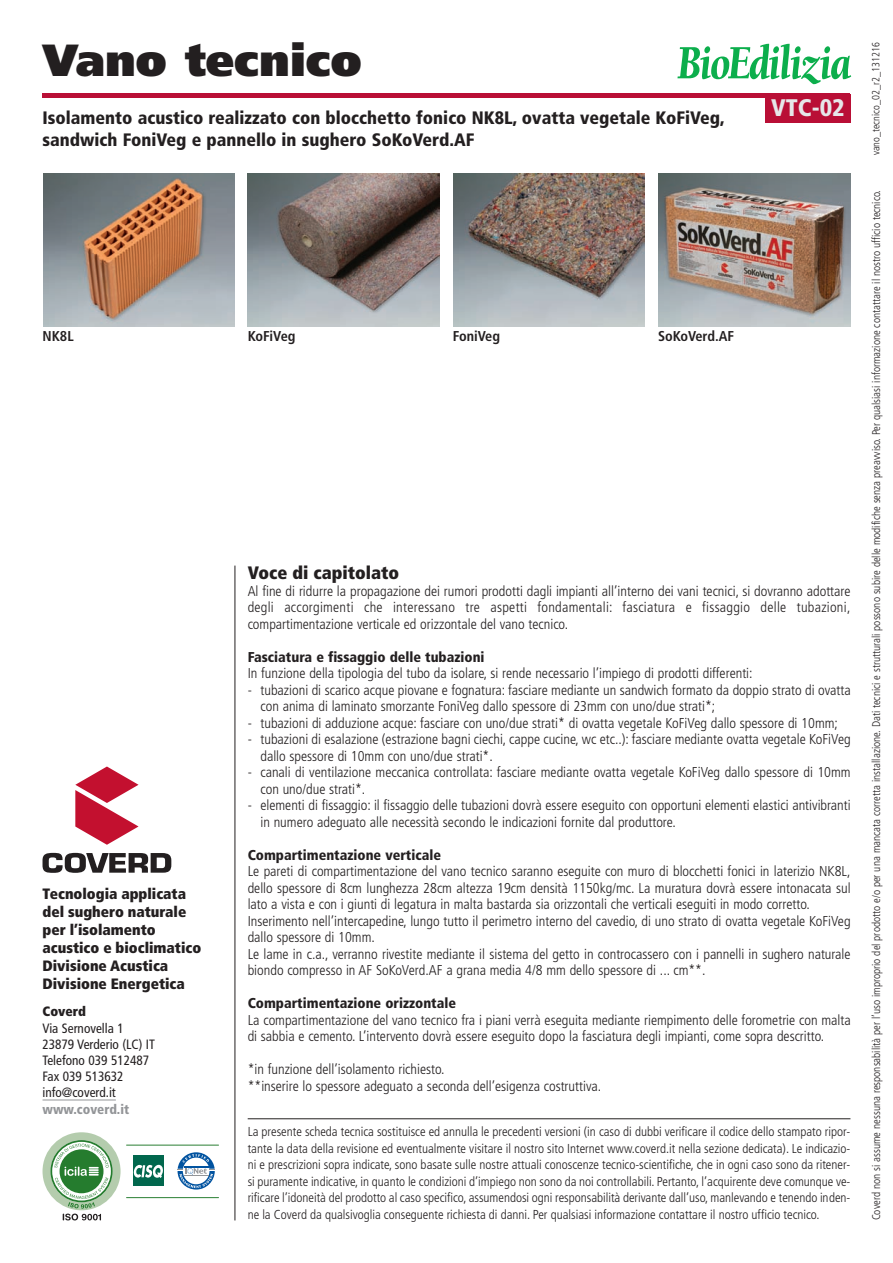
<style>
.page{position:relative;width:893px;height:1263px;background:#fff}
.page>*{position:absolute;margin:0;border:0;box-sizing:border-box;transform-origin:0 0}
.t1{font:900 45px "Frutiger";color:#231f20}
.t2{font:900 condensed 24px "Frutiger";color:#e6e7e9}
.t3{font:900 condensed 18px/21.6px "Frutiger";color:#231f20}
.t4{font:900 condensed 18px "Frutiger";color:#231f20}
.t5{font:900 condensed 15px/18px "Frutiger";color:#231f20}
.t6{font:300 condensed 14.25px/16.5px "Frutiger";color:#231f20}
.t7{font:900 condensed 14.25px "Frutiger";color:#231f20}
.t8{font:700 condensed 14.25px "Frutiger";color:#231f20}
.t9{font:condensed 13.5px/16.2px "Frutiger";color:#231f20}
.t10{font:900 condensed 13.5px "Frutiger";color:#939598}
.t11{font:900 condensed 13.5px "Frutiger";color:#231f20}
.t12{font:300 condensed 12.9px/16.5px "Frutiger";color:#231f20;text-align:justify}
.t13{font:300 condensed 11.25px "Frutiger";color:#231f20}
.t14{font:300 condensed 10.5px "Frutiger";color:#231f20}
</style>
<div class="page">
<img style="left:453px;top:173px;width:192px;height:153px">
<img style="left:248px;top:173px;width:191px;height:153px">
<img style="left:659px;top:173px;width:191px;height:153px">
<img style="left:43px;top:173px;width:192px;height:154px">
<hr style="left:43px;top:94px;width:807px;height:4px;background:#b90f36">
<svg style="left:677px;top:43px;width:175px;height:42px"></svg>
<div style="left:765px;top:94px;width:85px;height:28px;background:#b90f36"></div>
<hr style="left:248px;top:1118px;width:602px;height:1px;background:#231f20">
<hr style="left:235px;top:566px;width:1px;height:654px;background:#231f20">
<svg style="left:75px;top:766px;width:64px;height:79px"></svg>
<svg style="left:43px;top:853px;width:128px;height:20px"></svg>
<div style="left:133px;top:1155px;width:31px;height:31px;background:#01674d"></div>
<hr style="left:126px;top:1144px;width:93px;height:1px;background:#257c2e">
<hr style="left:126px;top:1197px;width:93px;height:1px;background:#257c2e">
<svg style="left:134px;top:1165px;width:29px;height:13px"></svg>
<svg style="left:178px;top:1152px;width:37px;height:37px"></svg>
<svg style="left:43px;top:1132px;width:78px;height:88px"></svg>
<hr style="left:43px;top:1099px;width:73px;height:1px;background:#939598">
<h1 class="t1" style="left:43px;top:43px;width:321px">Vano tecnico</h1>
<p class="t3" style="left:43px;top:108px;width:684px">Isolamento acustico realizzato con blocchetto fonico NK8L, ovatta vegetale KoFiVeg, sandwich FoniVeg e pannello in sughero SoKoVerd.AF</p>
<h2 class="t2" style="left:771px;top:98px;width:75px">VTC-02</h2>
<p class="t8" style="left:43px;top:331px;width:33px">NK8L</p>
<p class="t8" style="left:248px;top:331px;width:49px">KoFiVeg</p>
<p class="t8" style="left:453px;top:331px;width:49px">FoniVeg</p>
<p class="t8" style="left:658px;top:331px;width:78px">SoKoVerd.AF</p>
<p class="t5" style="left:43px;top:886px;width:160px">Tecnologia applicata del sughero naturale per l’isolamento acustico e bioclimatico<br>Divisione Acustica<br>Divisione Energetica</p>
<p class="t11" style="left:43px;top:1006px;width:45px">Coverd</p>
<p class="t9" style="left:43px;top:1021px;width:114px">Via Sernovella 1<br>23879 Verderio (LC) IT<br>Telefono 039 512487<br>Fax 039 513632 info@coverd.it</p>
<p class="t10" style="left:43px;top:1103px;width:88px">www.coverd.it</p>
<p class="t4" style="left:248px;top:566px;width:153px">Voce di capitolato</p>
<p class="t6" style="left:248px;top:583px;width:604px;text-align:justify">Al fine di ridurre la propagazione dei rumori prodotti dagli impianti all’interno dei vani tecnici, si dovranno adottare degli accorgimenti che interessano tre aspetti fondamentali: fasciatura e fissaggio delle tubazioni, compartimentazione verticale ed orizzontale del vano tecnico.</p>
<p class="t7" style="left:248px;top:651px;width:238px">Fasciatura e fissaggio delle tubazioni</p>
<p class="t6" style="left:248px;top:666px;width:506px">In funzione della tipologia del tubo da isolare, si rende necessario l’impiego di prodotti differenti:</p>
<p class="t6" style="left:260px;top:682px;width:592px;text-indent:-13px">- tubazioni di scarico acque piovane e fognatura: fasciare mediante un sandwich formato da doppio strato di ovatta con anima di laminato smorzante FoniVeg dallo spessore di 23mm con uno/due strati*;</p>
<p class="t6" style="left:248px;top:715px;width:592px">- tubazioni di adduzione acque: fasciare con uno/due strati* di ovatta vegetale KoFiVeg dallo spessore di 10mm;</p>
<p class="t6" style="left:260px;top:732px;width:592px;text-indent:-13px">- tubazioni di esalazione (estrazione bagni ciechi, cappe cucine, wc etc..): fasciare mediante ovatta vegetale KoFiVeg dallo spessore di 10mm con uno/due strati*.</p>
<p class="t6" style="left:260px;top:765px;width:592px;text-indent:-13px">- canali di ventilazione meccanica controllata: fasciare mediante ovatta vegetale KoFiVeg dallo spessore di 10mm con uno/due strati*.</p>
<p class="t6" style="left:260px;top:798px;width:592px;text-indent:-13px">- elementi di fissaggio: il fissaggio delle tubazioni dovrà essere eseguito con opportuni elementi elastici antivibranti in numero adeguato alle necessità secondo le indicazioni fornite dal produttore.</p>
<p class="t7" style="left:248px;top:849px;width:195px">Compartimentazione verticale</p>
<p class="t6" style="left:248px;top:864px;width:604px">Le pareti di compartimentazione del vano tecnico saranno eseguite con muro di blocchetti fonici in laterizio NK8L, dello spessore di 8cm lunghezza 28cm altezza 19cm densità 1150kg/mc. La muratura dovrà essere intonacata sul lato a vista e con i giunti di legatura in malta bastarda sia orizzontali che verticali eseguiti in modo corretto.<br>Inserimento nell’intercapedine, lungo tutto il perimetro interno del cavedio, di uno strato di ovatta vegetale KoFiVeg dallo spessore di 10mm.<br>Le lame in c.a., verranno rivestite mediante il sistema del getto in controcassero con i pannelli in sughero naturale biondo compresso in AF SoKoVerd.AF a grana media 4/8 mm dello spessore di ... cm**.</p>
<p class="t7" style="left:248px;top:997px;width:210px">Compartimentazione orizzontale</p>
<p class="t6" style="left:248px;top:1012px;width:604px">La compartimentazione del vano tecnico fra i piani verrà eseguita mediante riempimento delle forometrie con malta di sabbia e cemento. L’intervento dovrà essere eseguito dopo la fasciatura degli impianti, come sopra descritto.</p>
<p class="t6" style="left:248px;top:1062px;width:355px">*in funzione dell’isolamento richiesto.<br>**inserire lo spessore adeguato a seconda dell’esigenza costruttiva.</p>
<p class="t12" style="left:248px;top:1124px;width:604px">La presente scheda tecnica sostituisce ed annulla le precedenti versioni (in caso di dubbi verificare il codice dello stampato ripor&shy;tante la data della revisione ed eventualmente visitare il nostro sito Internet www.coverd.it nella sezione dedicata). Le indicazio&shy;ni e prescrizioni sopra indicate, sono basate sulle nostre attuali conoscenze tecnico-scientifiche, che in ogni caso sono da ritener&shy;si puramente indicative, in quanto le condizioni d’impiego non sono da noi controllabili. Pertanto, l’acquirente deve comunque ve&shy;rificare l’idoneità del prodotto al caso specifico, assumendosi ogni responsabilità derivante dall’uso, manlevando e tenendo inden&shy;ne la Coverd da qualsivoglia conseguente richiesta di danni. Per qualsiasi informazione contattare il nostro ufficio tecnico.</p>
<p class="t14" style="left:872px;top:155px;width:114px;rotate:-90deg">vano_tecnico _02_r2_131216</p>
<p class="t13" style="left:872px;top:1220px;width:1032px;rotate:-90deg">Coverd non si assume nessuna responsabilità per l’uso improprio del prodotto e/o per una mancata corretta installazione. Dati tecnici e strutturali possono subire delle modifiche senza preavviso. Per qualsiasi informazione contattare il nostro ufficio tecnico.</p>
</div>
